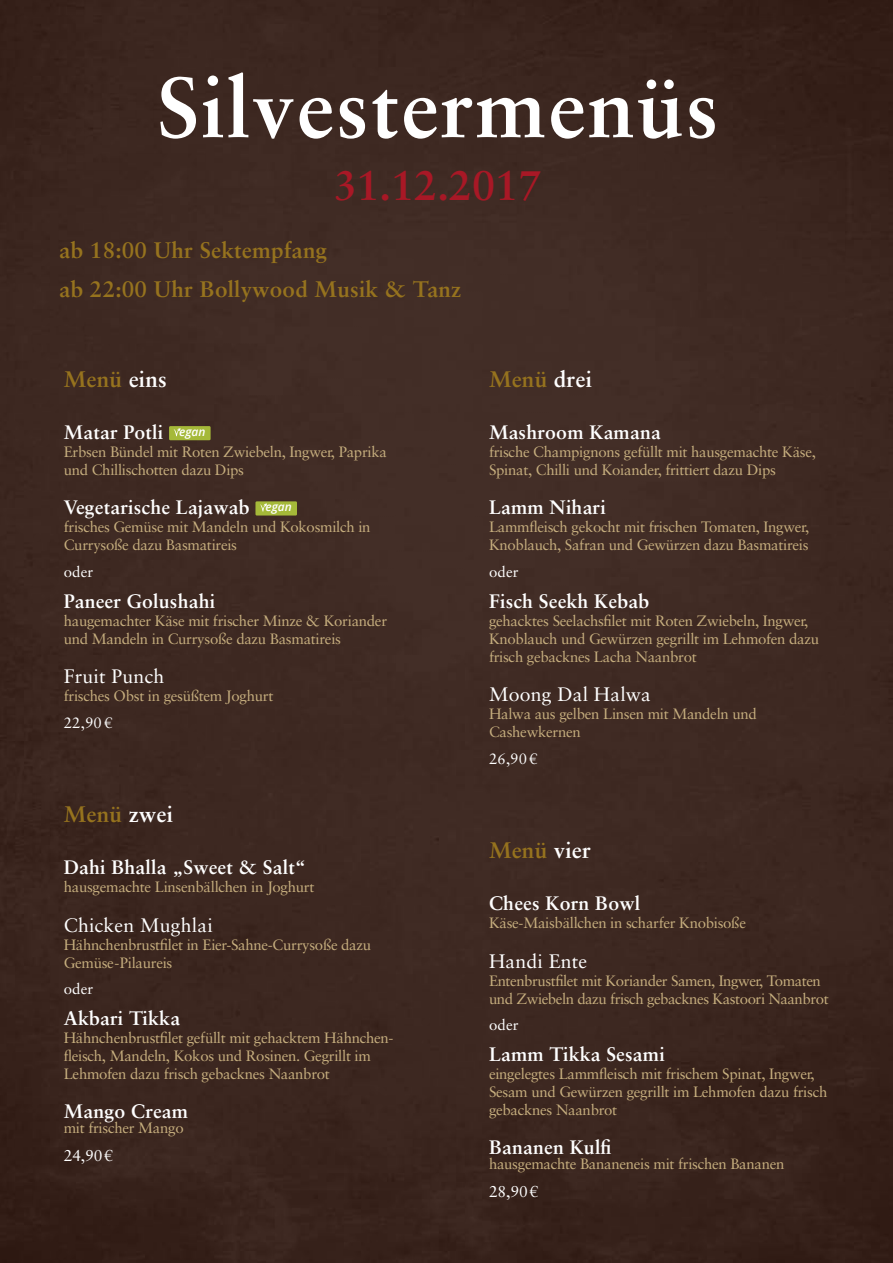
<style>
.page{position:relative;width:893px;height:1263px;background:#3d2821}
.page>*{position:absolute;margin:0;border:0;box-sizing:border-box;transform-origin:0 0}
.t1{font:700 85.2px "Sabon LT";letter-spacing:.02em;color:#fff}
.t2{font:700 41.55px "Sabon LT";color:#a81826}
.t3{font:700 22.5px/39.3px "Sabon LT";letter-spacing:.01em;color:#96731e}
.t4{font:700 19.5px "Sabon LT";letter-spacing:.01em;color:#fff}
.t5{font:19.5px "Sabon LT";letter-spacing:.01em;color:#fff}
.t6{font:15.75px "Sabon LT";letter-spacing:-.01em;color:#fff}
.t7{font:15px/18px "Sabon LT";letter-spacing:-.02em;color:#c6ae7e}
.t8{font:15px "Sabon LT";letter-spacing:.01em;color:#fff}
.s1{color:#fff}
</style>
<div class="page">
<div style="left:169px;top:426px;width:42px;height:14px;background:#a5b939"></div>
<svg style="left:174px;top:428px;width:7px;height:8px"></svg>
<div style="left:255px;top:501px;width:42px;height:14px;background:#a5b939"></div>
<svg style="left:260px;top:503px;width:7px;height:8px"></svg>
<h1 class="t1" style="left:157px;top:55px;width:563px">Silvestermenüs</h1>
<h2 class="t2" style="left:334px;top:160px;width:209px">31.12.2017</h2>
<h3 class="t3" style="left:59px;top:230px;width:404px">ab 18:00 Uhr Sektempfang<br>ab 22:00 Uhr Bollywood Musik &amp; Tanz</h3>
<h3 class="t3" style="left:64px;top:359px;width:105px">Menü <span class="s1">eins</span></h3>
<h3 class="t4" style="left:64px;top:420px;width:143px">Matar Potli <sup>egan</sup></h3>
<p class="t7" style="left:64px;top:443px;width:325px">Erbsen Bündel mit Roten Zwiebeln, Ingwer, Paprika und Chillischotten dazu Dips</p>
<h3 class="t4" style="left:64px;top:496px;width:230px">Vegetarische Lajawab <sup>egan</sup></h3>
<p class="t7" style="left:64px;top:518px;width:308px">frisches Gemüse mit Mandeln und Kokosmilch in<br>Currysoße dazu Basmatireis</p>
<p class="t8" style="left:64px;top:563px;width:31px">oder</p>
<h3 class="t4" style="left:64px;top:589px;width:153px">Paneer Golushahi</h3>
<p class="t7" style="left:64px;top:611px;width:325px">haugemachter Käse mit frischer Minze &amp; Koriander und Mandeln in Currysoße dazu Basmatireis</p>
<h3 class="t5" style="left:64px;top:665px;width:102px">Fruit Punch</h3>
<p class="t7" style="left:64px;top:687px;width:211px">frisches Obst in gesüßtem Joghurt</p>
<p class="t8" style="left:64px;top:713px;width:50px">22,90 €</p>
<h3 class="t3" style="left:64px;top:794px;width:111px">Menü <span class="s1">zwei</span></h3>
<h3 class="t4" style="left:64px;top:855px;width:244px">Dahi Bhalla „Sweet &amp; Salt“</h3>
<p class="t7" style="left:64px;top:878px;width:252px">hausgemachte Linsenbällchen in Joghurt</p>
<h3 class="t5" style="left:64px;top:913px;width:151px">Chicken Mughlai</h3>
<p class="t7" style="left:64px;top:935px;width:309px">Hähnchenbrustfilet in Eier-Sahne-Currysoße dazu<br>Gemüse-Pilaureis</p>
<p class="t8" style="left:64px;top:980px;width:31px">oder</p>
<h3 class="t4" style="left:64px;top:1006px;width:118px">Akbari Tikka</h3>
<p class="t7" style="left:64px;top:1028px;width:331px">Hähnchenbrustfilet gefüllt mit gehacktem Hähnchen&shy;fleisch, Mandeln, Kokos und Rosinen. Gegrillt im<br>Lehmofen dazu frisch gebacknes Naanbrot</p>
<h3 class="t4" style="left:64px;top:1099px;width:126px">Mango Cream</h3>
<p class="t7" style="left:64px;top:1119px;width:121px">mit frischer Mango</p>
<p class="t6" style="left:64px;top:1146px;width:51px">24,90€</p>
<h3 class="t3" style="left:489px;top:359px;width:105px">Menü <span class="s1">drei</span></h3>
<h3 class="t4" style="left:489px;top:420px;width:173px">Mashroom Kamana</h3>
<p class="t7" style="left:489px;top:443px;width:328px">frische Champignons gefüllt mit hausgemachte Käse,<br>Spinat, Chilli und Koiander, frittiert dazu Dips</p>
<h3 class="t4" style="left:489px;top:496px;width:118px">Lamm Nihari</h3>
<p class="t7" style="left:489px;top:518px;width:322px">Lammfleisch gekocht mit frischen Tomaten, Ingwer,<br>Knoblauch, Safran und Gewürzen dazu Basmatireis</p>
<p class="t8" style="left:489px;top:563px;width:31px">oder</p>
<h3 class="t4" style="left:489px;top:589px;width:162px">Fisch Seekh Kebab</h3>
<p class="t7" style="left:489px;top:611px;width:332px">gehacktes Seelachsfilet mit Roten Zwiebeln, Ingwer,<br>Knoblauch und Gewürzen gegrillt im Lehmofen dazu frisch gebacknes Lacha Naanbrot</p>
<h3 class="t5" style="left:489px;top:683px;width:164px">Moong Dal Halwa</h3>
<p class="t7" style="left:489px;top:705px;width:269px">Halwa aus gelben Linsen mit Mandeln und<br>Cashewkernen</p>
<p class="t8" style="left:489px;top:749px;width:50px">26,90 €</p>
<h3 class="t3" style="left:489px;top:830px;width:103px">Menü <span class="s1">vier</span></h3>
<h3 class="t4" style="left:489px;top:891px;width:153px">Chees Korn Bowl</h3>
<p class="t7" style="left:489px;top:914px;width:258px">Käse-Maisbällchen in scharfer Knobisoße</p>
<h3 class="t5" style="left:489px;top:949px;width:100px">Handi Ente</h3>
<p class="t7" style="left:489px;top:971px;width:341px">Entenbrustfilet mit Koriander Samen, Ingwer, Tomaten und Zwiebeln dazu frisch gebacknes Kastoori Naanbrot</p>
<p class="t8" style="left:489px;top:1016px;width:31px">oder</p>
<h3 class="t4" style="left:489px;top:1042px;width:177px">Lamm Tikka Sesami</h3>
<p class="t7" style="left:489px;top:1064px;width:340px">eingelegtes Lammfleisch mit frischem Spinat, Ingwer,<br>Sesam und Gewürzen gegrillt im Lehmofen dazu frisch gebacknes Naanbrot</p>
<h3 class="t4" style="left:489px;top:1135px;width:124px">Bananen Kulfi</h3>
<p class="t7" style="left:489px;top:1155px;width:297px">hausgemachte Bananeneis mit frischen Bananen</p>
<p class="t6" style="left:489px;top:1182px;width:51px">28,90€</p>
</div>
